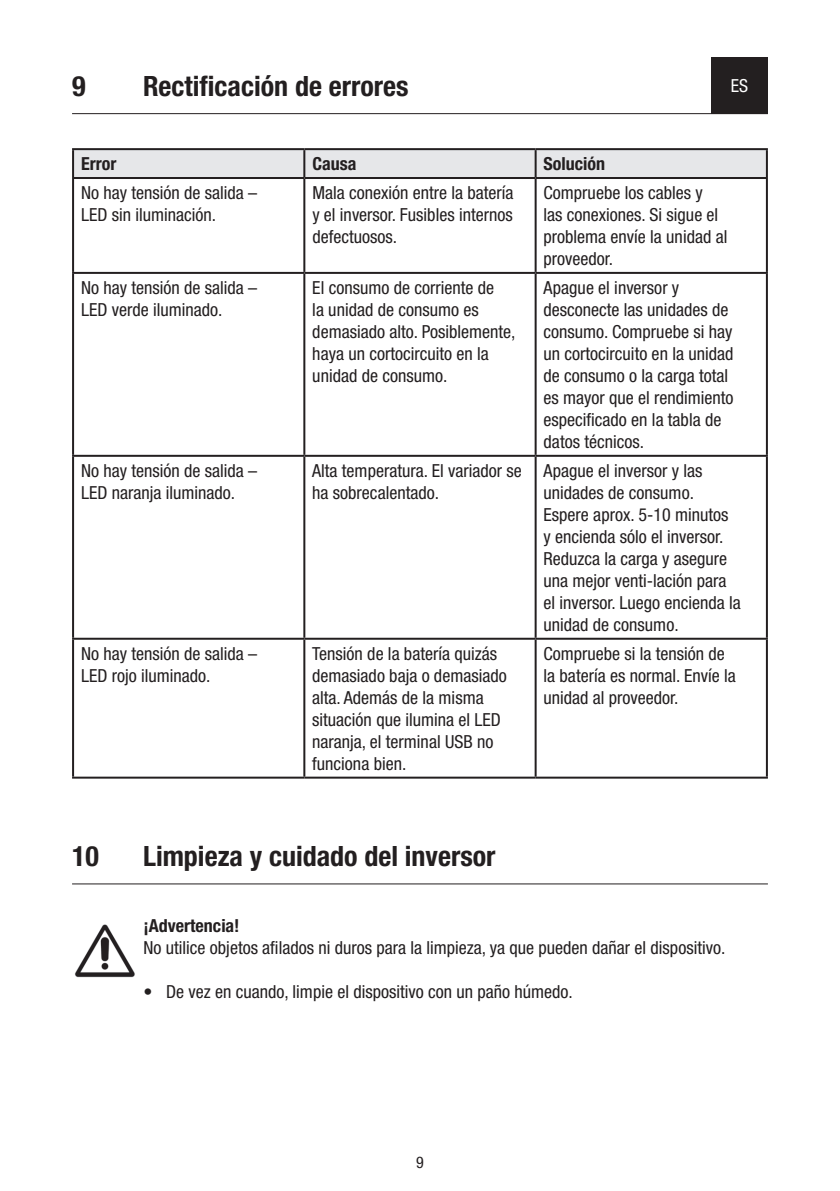
<style>
.page{position:relative;width:840px;height:1191px;background:#fff}
.page>*{position:absolute;margin:0;border:0;box-sizing:border-box;transform-origin:0 0}
.t1{font:700 condensed 28px "Helvetica Neue LT Std";color:#231f20}
.t2{font:condensed 18px/22px "Helvetica Neue LT Std";color:#231f20}
.t3{font:700 condensed 18px "Helvetica Neue LT Std";color:#231f20}
.t4{font:condensed 18px "Helvetica Neue LT Std";color:#fff}
.t5{font:condensed 16px "Helvetica Neue LT Std";color:#231f20}
</style>
<div class="page">
<div style="left:710px;top:57px;width:57px;height:56px;background:#231f20"></div>
<hr style="left:72px;top:113px;width:695px;height:1px;background:#231f20">
<hr style="left:72px;top:883px;width:695px;height:1px;background:#231f20">
<div style="left:74px;top:150px;width:691px;height:27px;background:#e6e7e9"></div>
<hr style="left:72px;top:148px;width:232px;height:2px;background:#231f20">
<hr style="left:72px;top:150px;width:2px;height:27px;background:#231f20">
<hr style="left:304px;top:148px;width:231px;height:2px;background:#231f20">
<hr style="left:303px;top:150px;width:2px;height:27px;background:#231f20">
<hr style="left:535px;top:148px;width:232px;height:2px;background:#231f20">
<hr style="left:534px;top:150px;width:2px;height:27px;background:#231f20">
<hr style="left:765px;top:150px;width:2px;height:27px;background:#231f20">
<hr style="left:72px;top:177px;width:232px;height:2px;background:#231f20">
<hr style="left:72px;top:179px;width:2px;height:93px;background:#231f20">
<hr style="left:304px;top:177px;width:231px;height:2px;background:#231f20">
<hr style="left:303px;top:179px;width:2px;height:93px;background:#231f20">
<hr style="left:535px;top:177px;width:232px;height:2px;background:#231f20">
<hr style="left:534px;top:179px;width:2px;height:93px;background:#231f20">
<hr style="left:765px;top:179px;width:2px;height:93px;background:#231f20">
<hr style="left:72px;top:272px;width:232px;height:2px;background:#231f20">
<hr style="left:72px;top:274px;width:2px;height:181px;background:#231f20">
<hr style="left:304px;top:272px;width:231px;height:2px;background:#231f20">
<hr style="left:303px;top:274px;width:2px;height:181px;background:#231f20">
<hr style="left:535px;top:272px;width:232px;height:2px;background:#231f20">
<hr style="left:534px;top:274px;width:2px;height:181px;background:#231f20">
<hr style="left:765px;top:274px;width:2px;height:181px;background:#231f20">
<hr style="left:72px;top:455px;width:232px;height:2px;background:#231f20">
<hr style="left:72px;top:457px;width:2px;height:181px;background:#231f20">
<hr style="left:304px;top:455px;width:231px;height:2px;background:#231f20">
<hr style="left:303px;top:457px;width:2px;height:181px;background:#231f20">
<hr style="left:535px;top:455px;width:232px;height:2px;background:#231f20">
<hr style="left:534px;top:457px;width:2px;height:181px;background:#231f20">
<hr style="left:765px;top:457px;width:2px;height:181px;background:#231f20">
<hr style="left:72px;top:638px;width:232px;height:2px;background:#231f20">
<hr style="left:72px;top:640px;width:2px;height:136px;background:#231f20">
<hr style="left:304px;top:638px;width:231px;height:2px;background:#231f20">
<hr style="left:303px;top:640px;width:2px;height:136px;background:#231f20">
<hr style="left:535px;top:638px;width:232px;height:2px;background:#231f20">
<hr style="left:534px;top:640px;width:2px;height:136px;background:#231f20">
<hr style="left:765px;top:640px;width:2px;height:136px;background:#231f20">
<hr style="left:72px;top:776px;width:232px;height:2px;background:#231f20">
<hr style="left:304px;top:776px;width:231px;height:2px;background:#231f20">
<hr style="left:535px;top:776px;width:232px;height:2px;background:#231f20">
<img style="left:75px;top:924px;width:60px;height:54px">
<h1 class="t1" style="left:72px;top:69px;width:15px">9</h1>
<h1 class="t1" style="left:143px;top:69px;width:267px">Rectificación de errores</h1>
<p class="t4" style="left:730px;top:75px;width:19px">ES</p>
<p class="t3" style="left:81px;top:153px;width:37px">Error</p>
<p class="t3" style="left:312px;top:153px;width:45px">Causa</p>
<p class="t3" style="left:543px;top:153px;width:63px">Solución</p>
<p class="t2" style="left:81px;top:181px;width:177px">No hay tensión de salida –<br>LED sin iluminación.</p>
<p class="t2" style="left:312px;top:181px;width:203px;text-align:justify">Mala conexión entre la batería y el inversor. Fusibles internos defectuosos.</p>
<p class="t2" style="left:543px;top:181px;width:185px">Compruebe los cables y<br>las conexiones. Si sigue el problema envíe la unidad al proveedor.</p>
<p class="t2" style="left:81px;top:276px;width:177px">No hay tensión de salida –<br>LED verde iluminado.</p>
<p class="t2" style="left:312px;top:276px;width:204px">El consumo de corriente de<br>la unidad de consumo es demasiado alto. Posiblemente, haya un cortocircuito en la unidad de consumo.</p>
<p class="t2" style="left:543px;top:276px;width:191px">Apague el inversor y desconecte las unidades de consumo. Compruebe si hay un cortocircuito en la unidad de consumo o la carga total es mayor que el rendimiento especificado en la tabla de datos técnicos.</p>
<p class="t2" style="left:81px;top:459px;width:177px">No hay tensión de salida –<br>LED naranja iluminado.</p>
<p class="t2" style="left:312px;top:459px;width:211px">Alta temperatura. El variador se ha sobrecalentado.</p>
<p class="t2" style="left:543px;top:459px;width:199px">Apague el inversor y las unidades de consumo.<br>Espere aprox. 5-10 minutos<br>y encienda sólo el inversor.<br>Reduzca la carga y asegure una mejor venti-lación para el inversor. Luego encienda la unidad de consumo.</p>
<p class="t2" style="left:81px;top:642px;width:177px">No hay tensión de salida –<br>LED rojo iluminado.</p>
<p class="t2" style="left:312px;top:642px;width:196px">Tensión de la batería quizás demasiado baja o demasiado alta. Además de la misma situación que ilumina el LED naranja, el terminal USB no funciona bien.</p>
<p class="t2" style="left:543px;top:642px;width:194px">Compruebe si la tensión de la batería es normal. Envíe la unidad al proveedor.</p>
<h1 class="t1" style="left:72px;top:839px;width:28px">10</h1>
<h1 class="t1" style="left:143px;top:839px;width:354px">Limpieza y cuidado del inversor</h1>
<p class="t3" style="left:143px;top:915px;width:97px">¡Advertencia!</p>
<p class="t2" style="left:143px;top:937px;width:583px">No utilice objetos afilados ni duros para la limpieza, ya que pueden dañar el dispositivo.</p>
<p class="t2" style="left:143px;top:981px;width:430px">• De vez en cuando, limpie el dispositivo con un paño húmedo.</p>
<p class="t5" style="left:416px;top:1153px;width:9px">9</p>
</div>
